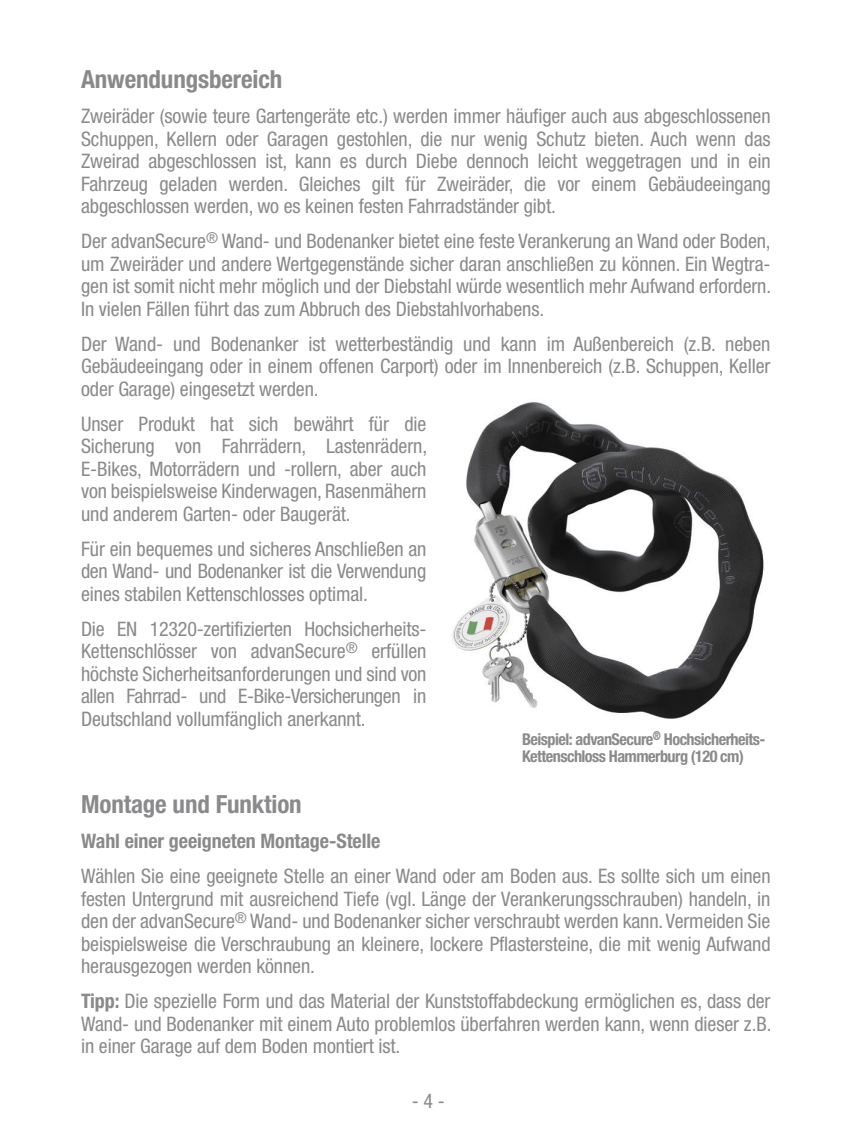
<style>
.page{position:relative;width:851px;height:1134px;background:#fff}
.page>*{position:absolute;margin:0;border:0;box-sizing:border-box;transform-origin:0 0}
.t1{font:700 condensed 25px "Helvetica Neue";letter-spacing:-.005em;color:#8a898b}
.t2{font:condensed 20px/22.5px "Helvetica Neue";letter-spacing:-.005em;color:#8a898b;text-align:justify}
.t3{font:700 condensed 20px "Helvetica Neue";letter-spacing:-.005em;color:#8a898b}
.t4{font:700 condensed 16.25px/17.5px "Helvetica Neue";letter-spacing:-.035em;color:#8a898b}
.s1{font-weight:700}
</style>
<div class="page">
<img style="left:452px;top:402px;width:312px;height:317px">
<p class="t1" style="left:81px;top:64px;width:203px">Anwendungsbereich</p>
<p class="t2" style="left:81px;top:105px;width:691px">Zweiräder (sowie teure Gartengeräte etc.) werden immer häufiger auch aus abgeschlossenen Schuppen, Kellern oder Garagen gestohlen, die nur wenig Schutz bieten. Auch wenn das Zweirad abgeschlossen ist, kann es durch Diebe dennoch leicht weggetragen und in ein Fahrzeug geladen werden. Gleiches gilt für Zweiräder, die vor einem Gebäudeeingang abgeschlossen werden, wo es keinen festen Fahrradständer gibt.</p>
<p class="t2" style="left:81px;top:230px;width:691px">Der advanSecure<sup>®</sup> Wand- und Bodenanker bietet eine feste Verankerung an Wand oder Boden, um Zweiräder und andere Wertgegenstände sicher daran anschließen zu können. Ein Wegtra&shy;gen ist somit nicht mehr möglich und der Diebstahl würde wesentlich mehr Aufwand erfordern.<br>In vielen Fällen führt das zum Abbruch des Diebstahlvorhabens.</p>
<p class="t2" style="left:81px;top:332px;width:690px">Der Wand- und Bodenanker ist wetterbeständig und kann im Außenbereich (z.B. neben Gebäudeeingang oder in einem offenen Carport) oder im Innenbereich (z.B. Schuppen, Keller oder Garage) eingesetzt werden.</p>
<p class="t2" style="left:81px;top:412px;width:347px">Unser Produkt hat sich bewährt für die Sicherung von Fahrrädern, Lastenrädern, E-Bikes, Motorrädern und -rollern, aber auch von beispielsweise Kinderwagen, Rasenmähern und anderem Garten- oder Baugerät.</p>
<p class="t2" style="left:81px;top:537px;width:347px">Für ein bequemes und sicheres Anschließen an den Wand- und Bodenanker ist die Verwendung eines stabilen Kettenschlosses optimal.</p>
<p class="t2" style="left:81px;top:617px;width:347px">Die EN 12320-zertifizierten Hochsicherheits-Kettenschlösser von advanSecure<sup>®</sup> erfüllen höchste Sicherheitsanforderungen und sind von allen Fahrrad- und E-Bike-Versicherungen in Deutschland vollumfänglich anerkannt.</p>
<p class="t4" style="left:522px;top:730px;width:245px">Beispiel: advanSecure<sup>®</sup> Hochsicherheits-<br>Kettenschloss Hammerburg (120 cm)</p>
<p class="t1" style="left:81px;top:789px;width:222px">Montage und Funktion</p>
<p class="t3" style="left:81px;top:829px;width:301px">Wahl einer geeigneten Montage-Stelle</p>
<p class="t2" style="left:81px;top:865px;width:691px">Wählen Sie eine geeignete Stelle an einer Wand oder am Boden aus. Es sollte sich um einen festen Untergrund mit ausreichend Tiefe (vgl. Länge der Verankerungsschrauben) handeln, in den der advanSecure<sup>®</sup> Wand- und Bodenanker sicher verschraubt werden kann. Vermeiden Sie beispielsweise die Verschraubung an kleinere, lockere Pflastersteine, die mit wenig Aufwand herausgezogen werden können.</p>
<p class="t2" style="left:81px;top:990px;width:691px"><span class="s1">Tipp:</span> Die spezielle Form und das Material der Kunststoffabdeckung ermöglichen es, dass der Wand- und Bodenanker mit einem Auto problemlos überfahren werden kann, wenn dieser z.B. in einer Garage auf dem Boden montiert ist.</p>
<p class="t2" style="left:412px;top:1090px;width:34px">- 4 -</p>
</div>
